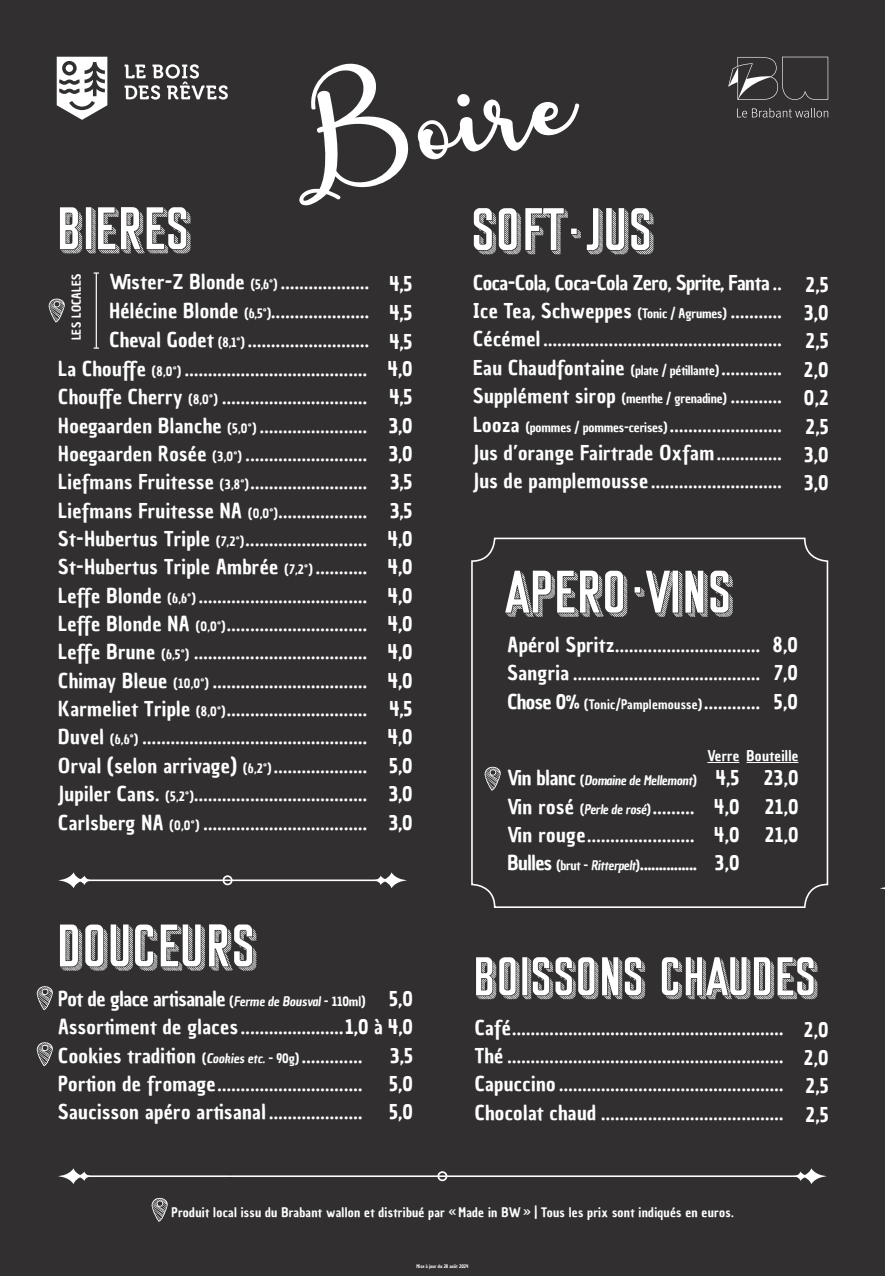
<style>
.page{position:relative;width:885px;height:1276px;background:#fff}
.page>*{position:absolute;margin:0;border:0;box-sizing:border-box;transform-origin:0 0}
.t1{font:92px "charlotte";color:#fff}
.t2{font:66px "Sunset Boulevard";color:#fff}
.t3{font:60px "Sunset Boulevard";color:#fff}
.t4{font:20px "Chau Philomene One";letter-spacing:.02em;color:#fff}
.t5{font:20px "Chau Philomene One";letter-spacing:-.02em;color:#fff}
.t6{font:14.4px "Chau Philomene One";letter-spacing:.02em;color:#fff}
.t7{font:12.8px "Chau Philomene One";letter-spacing:.02em;color:#fff}
.t8{font:italic 12.8px "Chau Philomene One";letter-spacing:-.02em;color:#fff}
.t9{font:12px "Chau Philomene One";letter-spacing:.04em;color:#fff}
.t10{font:4.8px "Chau Philomene One";color:#fff}
.s1{font-size:12.8px}
.s2{font-size:20px}
.s3{font-style:normal;font-size:20px}
.s4{font-style:normal}
.s5{font-style:italic;font-size:12.8px}
</style>
<div class="page">
<div style="left:0;top:0;width:884px;height:1276px;background:#312f30"></div>
<svg style="left:737px;top:108px;width:91px;height:10px"></svg>
<svg style="left:728px;top:57px;width:100px;height:43px"></svg>
<svg style="left:57px;top:57px;width:50px;height:63px"></svg>
<svg style="left:125px;top:64px;width:103px;height:36px"></svg>
<div style="left:471px;top:537px;width:357px;height:371px;border:2px solid #fff;border-radius:23px"></div>
<hr style="left:707px;top:762px;width:32px;height:1px;background:#fff">
<hr style="left:746px;top:762px;width:52px;height:1px;background:#fff">
<hr style="left:96px;top:273px;width:1px;height:75px;background:#fff">
<svg style="left:37px;top:986px;width:16px;height:24px"></svg>
<svg style="left:37px;top:1042px;width:16px;height:24px"></svg>
<svg style="left:484px;top:767px;width:16px;height:23px"></svg>
<svg style="left:49px;top:298px;width:16px;height:24px"></svg>
<svg style="left:151px;top:1198px;width:17px;height:23px"></svg>
<svg style="left:437px;top:1171px;width:10px;height:10px"></svg>
<svg style="left:58px;top:1168px;width:31px;height:16px"></svg>
<svg style="left:796px;top:1168px;width:31px;height:16px"></svg>
<hr style="left:77px;top:1175px;width:722px;height:2px;background:#fff">
<svg style="left:222px;top:875px;width:10px;height:10px"></svg>
<svg style="left:58px;top:872px;width:33px;height:16px"></svg>
<svg style="left:374px;top:872px;width:33px;height:16px"></svg>
<hr style="left:77px;top:879px;width:320px;height:2px;background:#fff">
<p class="t1" style="left:307px;top:97px;width:263px;rotate:-11deg">Boire</p>
<p class="t2" style="left:57px;top:205px;width:136px">BIÈRES</p>
<p class="t9" style="left:68px;top:340px;width:69px;rotate:-90deg">LES LOCALES</p>
<p class="t4" style="left:109px;top:268px;width:261px">Wister-Z Blonde <span class="s1">(5,6°)</span> ...................</p>
<p class="t4" style="left:390px;top:271px;width:24px">4,5</p>
<p class="t2" style="left:471px;top:205px;width:184px">SOFT.JUS</p>
<p class="t5" style="left:473px;top:269px;width:310px">Coca-Cola, Coca-Cola Zero, Sprite, Fanta ..</p>
<p class="t4" style="left:805px;top:271px;width:25px">2,5</p>
<p class="t4" style="left:473px;top:297px;width:310px">Ice Tea, Schweppes <span class="s1">(Tonic / Agrumes)</span> ...........</p>
<p class="t4" style="left:803px;top:299px;width:26px">3,0</p>
<p class="t4" style="left:473px;top:326px;width:310px">Cécémel ...................................................</p>
<p class="t4" style="left:805px;top:328px;width:25px">2,5</p>
<p class="t4" style="left:473px;top:354px;width:310px">Eau Chaudfontaine <span class="s1">(plate / pétillante)</span> .............</p>
<p class="t4" style="left:803px;top:356px;width:26px">2,0</p>
<p class="t4" style="left:473px;top:382px;width:310px">Supplément sirop <span class="s1">(menthe / grenadine)</span> ...........</p>
<p class="t4" style="left:803px;top:384px;width:26px">0,2</p>
<p class="t4" style="left:473px;top:411px;width:310px">Looza <span class="s1">(pommes / pommes-cerises)</span> ........................</p>
<p class="t4" style="left:805px;top:413px;width:25px">2,5</p>
<p class="t4" style="left:473px;top:439px;width:310px">Jus d’orange Fairtrade Oxfam..............</p>
<p class="t4" style="left:803px;top:441px;width:26px">3,0</p>
<p class="t4" style="left:473px;top:467px;width:310px">Jus de pamplemousse ............................</p>
<p class="t4" style="left:803px;top:469px;width:26px">3,0</p>
<p class="t4" style="left:109px;top:297px;width:261px">Hélécine Blonde <span class="s1">(6,5°)</span>.....................</p>
<p class="t4" style="left:390px;top:300px;width:24px">4,5</p>
<p class="t4" style="left:109px;top:326px;width:261px">Cheval Godet <span class="s1">(8,1°)</span> ..........................</p>
<p class="t4" style="left:390px;top:329px;width:24px">4,5</p>
<p class="t4" style="left:58px;top:355px;width:310px">La Chouffe <span class="s1">(8,0°)</span> .......................................</p>
<p class="t4" style="left:388px;top:355px;width:26px">4,0</p>
<p class="t4" style="left:58px;top:383px;width:310px">Chouffe Cherry <span class="s1">(8,0°)</span> ...............................</p>
<p class="t4" style="left:390px;top:383px;width:24px">4,5</p>
<p class="t4" style="left:58px;top:412px;width:310px">Hoegaarden Blanche <span class="s1">(5,0°)</span> .......................</p>
<p class="t4" style="left:388px;top:412px;width:26px">3,0</p>
<p class="t4" style="left:58px;top:440px;width:310px">Hoegaarden Rosée <span class="s1">(3,0°)</span> ..........................</p>
<p class="t4" style="left:388px;top:440px;width:26px">3,0</p>
<p class="t4" style="left:58px;top:468px;width:310px">Liefmans Fruitesse <span class="s1">(3,8°)</span>.........................</p>
<p class="t4" style="left:390px;top:468px;width:24px">3,5</p>
<p class="t4" style="left:58px;top:497px;width:310px">Liefmans Fruitesse NA <span class="s1">(0,0°)</span>...................</p>
<p class="t4" style="left:390px;top:497px;width:24px">3,5</p>
<p class="t4" style="left:58px;top:525px;width:310px">St-Hubertus Triple <span class="s1">(7,2°)</span>..........................</p>
<p class="t4" style="left:388px;top:525px;width:26px">4,0</p>
<p class="t4" style="left:58px;top:554px;width:310px">St-Hubertus Triple Ambrée <span class="s1">(7,2°)</span> ...........</p>
<p class="t4" style="left:388px;top:554px;width:26px">4,0</p>
<p class="t4" style="left:58px;top:582px;width:310px">Leffe Blonde <span class="s1">(6,6°)</span> ....................................</p>
<p class="t4" style="left:388px;top:582px;width:26px">4,0</p>
<p class="t4" style="left:58px;top:610px;width:310px">Leffe Blonde NA <span class="s1">(0,0°)</span>..............................</p>
<p class="t4" style="left:388px;top:610px;width:26px">4,0</p>
<p class="t4" style="left:58px;top:639px;width:310px">Leffe Brune <span class="s1">(6,5°)</span> .....................................</p>
<p class="t4" style="left:388px;top:639px;width:26px">4,0</p>
<p class="t4" style="left:58px;top:667px;width:310px">Chimay Bleue <span class="s1">(10,0°)</span> .................................</p>
<p class="t4" style="left:388px;top:667px;width:26px">4,0</p>
<p class="t4" style="left:58px;top:695px;width:310px">Karmeliet Triple <span class="s1">(8,0°)</span>..............................</p>
<p class="t4" style="left:390px;top:695px;width:24px">4,5</p>
<p class="t4" style="left:58px;top:724px;width:310px">Duvel <span class="s1">(6,6°)</span> ................................................</p>
<p class="t4" style="left:388px;top:724px;width:26px">4,0</p>
<p class="t4" style="left:58px;top:752px;width:310px">Orval (selon arrivage) <span class="s1">(6,2°)</span>....................</p>
<p class="t4" style="left:389px;top:752px;width:25px">5,0</p>
<p class="t4" style="left:58px;top:780px;width:310px">Jupiler Cans. <span class="s1">(5,2°)</span>.....................................</p>
<p class="t4" style="left:388px;top:780px;width:26px">3,0</p>
<p class="t4" style="left:58px;top:809px;width:310px">Carlsberg NA <span class="s1">(0,0°)</span> ...................................</p>
<p class="t4" style="left:388px;top:809px;width:26px">3,0</p>
<p class="t2" style="left:506px;top:568px;width:229px">APERO.VINS</p>
<p class="t4" style="left:507px;top:631px;width:254px">Apérol Spritz...............................</p>
<p class="t4" style="left:772px;top:631px;width:26px">8,0</p>
<p class="t4" style="left:507px;top:660px;width:254px">Sangria ........................................</p>
<p class="t4" style="left:773px;top:660px;width:26px">7,0</p>
<p class="t7" style="left:507px;top:695px;width:254px"><span class="s2">Chose 0%</span> (Tonic/Pamplemousse)<span class="s2">............</span></p>
<p class="t4" style="left:773px;top:688px;width:25px">5,0</p>
<p class="t6" style="left:707px;top:746px;width:33px">Verre</p>
<p class="t6" style="left:746px;top:746px;width:53px">Bouteille</p>
<p class="t8" style="left:507px;top:772px;width:191px"><span class="s3">Vin blanc</span> <span class="s4">(</span>Domaine de Mellemont<span class="s4">)</span></p>
<p class="t4" style="left:716px;top:764px;width:25px">4,5</p>
<p class="t4" style="left:763px;top:764px;width:36px">23,0</p>
<p class="t4" style="left:507px;top:793px;width:188px">Vin rosé <span class="s1">(</span><span class="s5">Perle de rosé</span><span class="s1">)</span>.........</p>
<p class="t4" style="left:714px;top:793px;width:26px">4,0</p>
<p class="t4" style="left:764px;top:793px;width:35px">21,0</p>
<p class="t4" style="left:507px;top:821px;width:188px">Vin rouge.......................</p>
<p class="t4" style="left:714px;top:821px;width:26px">4,0</p>
<p class="t4" style="left:764px;top:821px;width:35px">21,0</p>
<p class="t4" style="left:507px;top:849px;width:191px">Bulles <span class="s1">(brut -</span> <span class="s5">Ritterpelt</span><span class="s1">)</span>...............</p>
<p class="t4" style="left:714px;top:849px;width:26px">3,0</p>
<p class="t2" style="left:57px;top:922px;width:201px">DOUCEURS</p>
<p class="t5" style="left:58px;top:985px;width:308px">Pot de glace artisanale <span class="s1">(</span><span class="s5">Ferme de Bousval</span> <span class="s1">- 110ml)</span></p>
<p class="t4" style="left:389px;top:985px;width:25px">5,0</p>
<p class="t4" style="left:58px;top:1013px;width:356px">Assortiment de glaces ......................1,0 à 4,0</p>
<p class="t4" style="left:58px;top:1042px;width:305px">Cookies tradition <span class="s1">(</span><span class="s5">Cookies etc.</span> <span class="s1">- 90g)</span> .............</p>
<p class="t4" style="left:390px;top:1042px;width:25px">3,5</p>
<p class="t4" style="left:58px;top:1070px;width:305px">Portion de fromage...............................</p>
<p class="t4" style="left:389px;top:1070px;width:25px">5,0</p>
<p class="t4" style="left:58px;top:1098px;width:305px">Saucisson apéro artisanal ....................</p>
<p class="t4" style="left:389px;top:1098px;width:25px">5,0</p>
<p class="t3" style="left:473px;top:955px;width:346px">BOISSONS CHAUDES</p>
<p class="t4" style="left:474px;top:1014px;width:310px">Café..........................................................</p>
<p class="t4" style="left:803px;top:1016px;width:26px">2,0</p>
<p class="t4" style="left:474px;top:1042px;width:310px">Thé ...........................................................</p>
<p class="t4" style="left:803px;top:1044px;width:26px">2,0</p>
<p class="t4" style="left:474px;top:1070px;width:310px">Capuccino ................................................</p>
<p class="t4" style="left:805px;top:1072px;width:25px">2,5</p>
<p class="t4" style="left:474px;top:1099px;width:310px">Chocolat chaud .......................................</p>
<p class="t4" style="left:805px;top:1101px;width:25px">2,5</p>
<p class="t7" style="left:172px;top:1203px;width:563px">Produit local issu du Brabant wallon et distribué par « Made in BW » | Tous les prix sont indiqués en euros.</p>
<p class="t10" style="left:416px;top:1263px;width:54px">Mise à jour du 28 août 2024</p>
</div>
